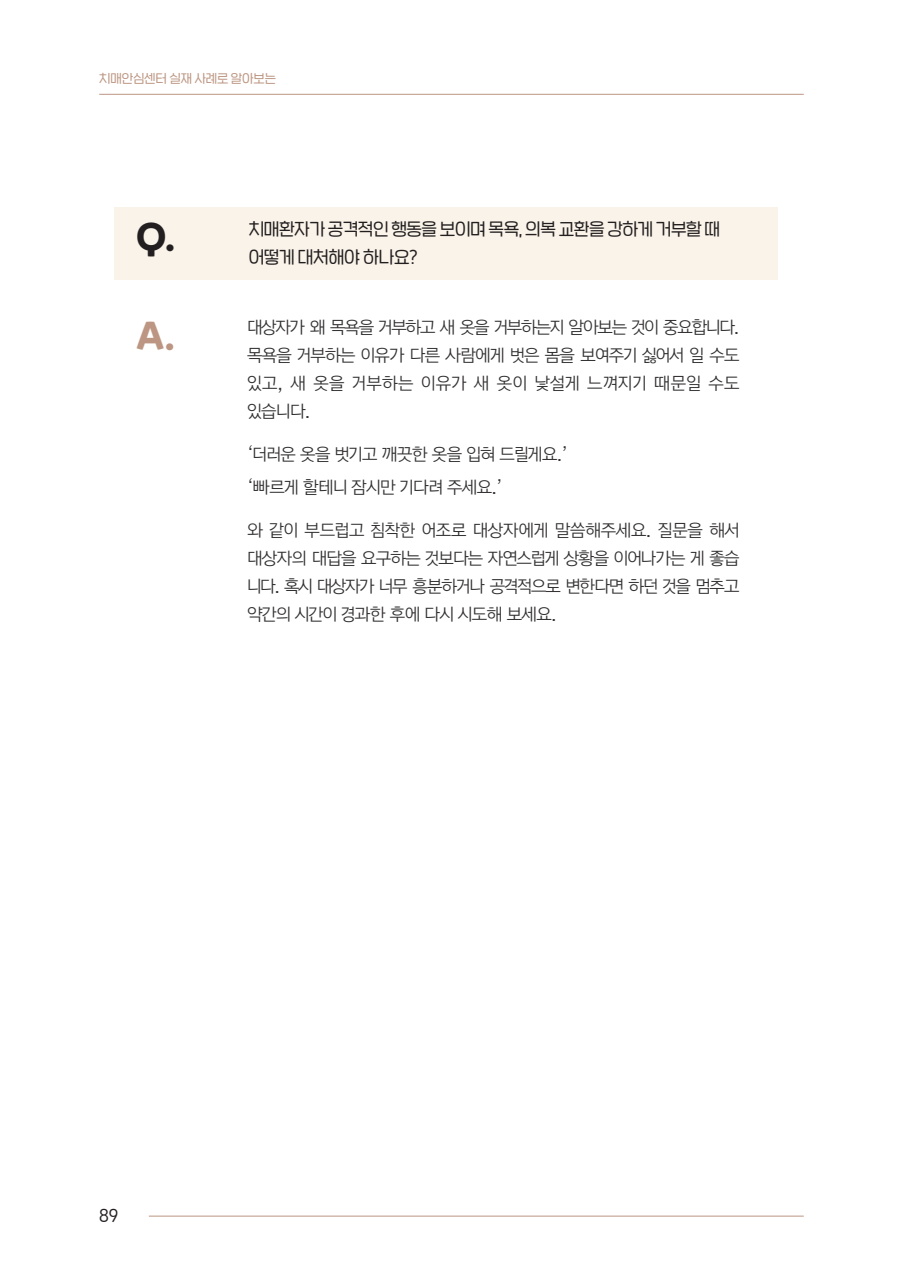
<style>
.page{position:relative;width:903px;height:1275px;background:#fff}
.page>*{position:absolute;margin:0;border:0;box-sizing:border-box;transform-origin:0 0}
.t1{font:35px "SD Hoyoyo";color:#bc9682}
.t2{font:17.15px/28px "Tlab Dotum 02 R";letter-spacing:-.025em;color:#312f30;text-align:justify}
.t3{font:17.15px/28px "SD Nemony 2 b Basic Lt";letter-spacing:-.02em;color:#231f20}
.t4{font:15.75px "SD Nemony 2 b Basic Lt";color:#231f20}
.t5{font:12.25px "SD Nemony 2 b Basic Lt";color:#bc9682}
.s1{font-family:"SD Hoyoyo";font-size:35px}
</style>
<div class="page">
<hr style="left:149px;top:1216px;width:655px;height:1px;background:#bc9682">
<hr style="left:99px;top:94px;width:705px;height:1px;background:#bc9682">
<div style="left:114px;top:207px;width:664px;height:73px;background:#faf3e9"></div>
<p class="t5" style="left:99px;top:69px;width:178px">치매안심센터 실재 사례로 알아보는</p>
<p class="t3" style="left:249px;top:214px;width:473px;text-indent:-112px"><span class="s1">Q.</span> 치매환자가 공격적인 행동을 보이며 목욕, 의복 교환을 강하게 거부할 때 어떻게 대처해야 하나요?</p>
<h1 class="t1" style="left:136px;top:316px;width:39px">A.</h1>
<p class="t2" style="left:247px;top:313px;width:494px">대상자가 왜 목욕을 거부하고 새 옷을 거부하는지 알아보는 것이 중요합니다. 목욕을 거부하는 이유가 다른 사람에게 벗은 몸을 보여주기 싫어서 일 수도 있고, 새 옷을 거부하는 이유가 새 옷이 낯설게 느껴지기 때문일 수도 있습니다.</p>
<p class="t2" style="left:247px;top:437px;width:322px;line-height:32.9px">‘더러운 옷을 벗기고 깨끗한 옷을 입혀 드릴게요.’ ‘빠르게 할테니 잠시만 기다려 주세요.’</p>
<p class="t2" style="left:247px;top:515px;width:494px">와 같이 부드럽고 침착한 어조로 대상자에게 말씀해주세요. 질문을 해서 대상자의 대답을 요구하는 것보다는 자연스럽게 상황을 이어나가는 게 좋습 니다. 혹시 대상자가 너무 흥분하거나 공격적으로 변한다면 하던 것을 멈추고 약간의 시간이 경과한 후에 다시 시도해 보세요.</p>
<p class="t4" style="left:99px;top:1203px;width:21px">89</p>
</div>
